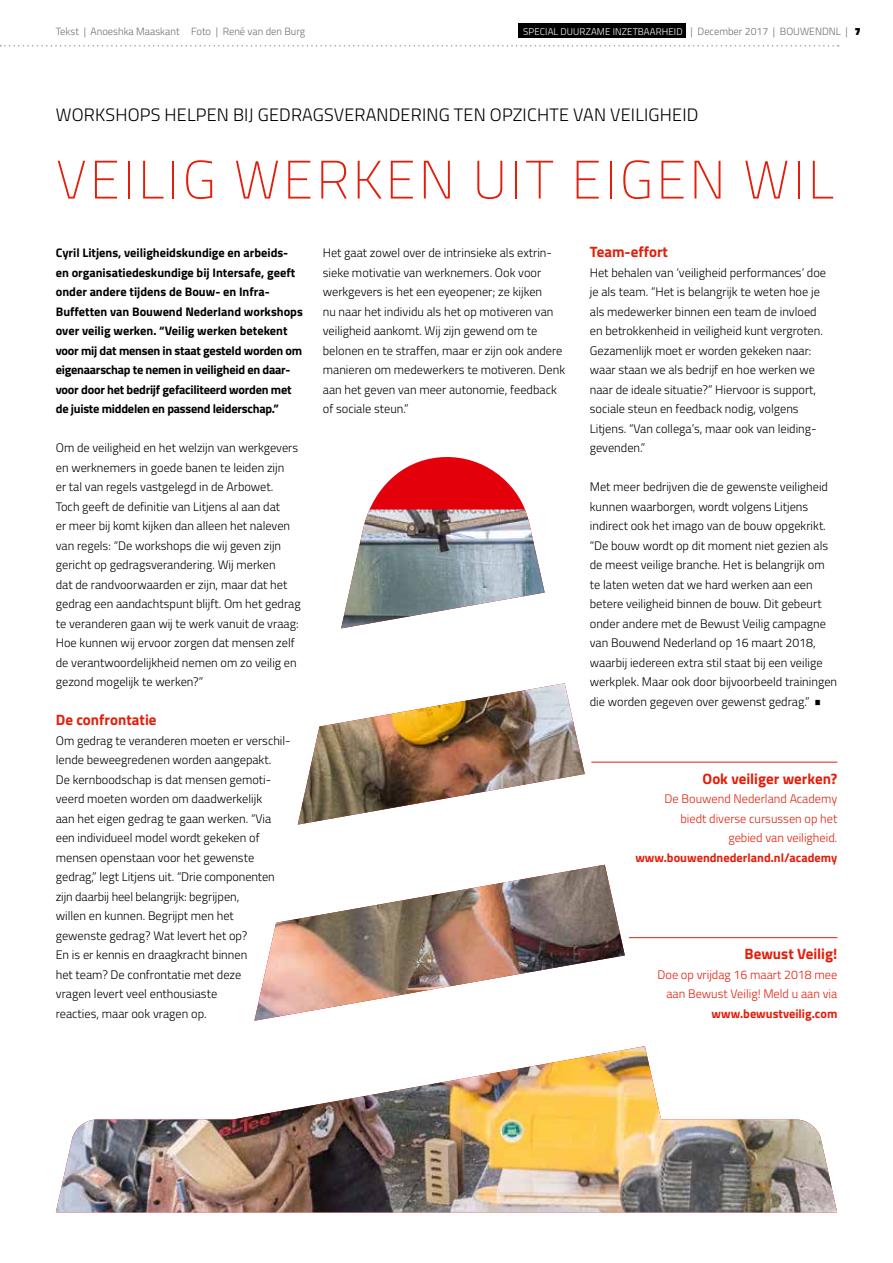
<style>
.page{position:relative;width:893px;height:1263px;background:#fff}
.page>*{position:absolute;margin:0;border:0;box-sizing:border-box;transform-origin:0 0}
.t1{font:100 54px "Titillium";letter-spacing:.06em;color:#e41e0a}
.t2{font:300 18px "Titillium";letter-spacing:.01em;color:#000}
.t3{font:700 15px "Titillium";color:#e41e0a}
.t4{font:300 12.3px/19.5px "Titillium";color:#000}
.t5{font:700 12.3px/19.5px "Titillium";color:#000}
.t6{font:300 12.3px/19.5px "Titillium";color:#e41e0a;text-align:right}
.t7{font:700 12.3px "Titillium";color:#e41e0a}
.t8{font:300 10.5px "Titillium";color:#6e6e6e}
.t9{font:300 9.75px "Titillium";letter-spacing:.01em;color:#fff}
.s1{font-size:10.5px;color:#6e6e6e}
.s2{font-weight:900;font-size:10.5px;color:#000}
.s3{font-size:18px}
</style>
<div class="page">
<div style="left:519px;top:24px;width:167px;height:14px;background:#000"></div>
<svg style="left:0;top:45px;width:839px;height:2px"></svg>
<svg style="left:369px;top:457px;width:156px;height:52px;fill:#e3000b"></svg>
<img style="left:56px;top:509px;width:781px;height:703px">
<p class="t8" style="left:56px;top:23px;width:251px">Tekst | Anoeshka Maaskant Foto | René van den Burg</p>
<p class="t9" style="left:523px;top:24px;width:339px">SPECIAL DUURZAME INZETBAARHEID <span class="s1">| December 2017 | BOUWENDNL |</span> <span class="s2">7</span></p>
<h2 class="t2" style="left:56px;top:101px;width:644px">WORKSHOPS HELPEN BIJ GEDRAGSVERANDERING TEN OPZICHTE VAN VEILIGHEID</h2>
<h1 class="t1" style="left:56px;top:141px;width:779px">VEILIG WERKEN UIT EIGEN WIL</h1>
<p class="t5" style="left:56px;top:242px;width:249px">Cyril Litjens, veiligheidskundige en arbeids&shy;en organisatiedeskundige bij Intersafe, geeft onder andere tijdens de Bouw- en Infra-Buffetten van Bouwend Nederland workshops over veilig werken. “Veilig werken betekent voor mij dat mensen in staat gesteld worden om eigenaarschap te nemen in veiligheid en daar&shy;voor door het bedrijf gefaciliteerd worden met de juiste middelen en passend leiderschap.”</p>
<p class="t4" style="left:56px;top:437px;width:246px">Om de veiligheid en het welzijn van werkgevers en werknemers in goede banen te leiden zijn<br>er tal van regels vastgelegd in de Arbowet.<br>Toch geeft de definitie van Litjens al aan dat<br>er meer bij komt kijken dan alleen het naleven van regels: “De workshops die wij geven zijn gericht op gedragsverandering. Wij merken<br>dat de randvoorwaarden er zijn, maar dat het gedrag een aandachtspunt blijft. Om het gedrag te veranderen gaan wij te werk vanuit de vraag:<br>Hoe kunnen wij ervoor zorgen dat mensen zelf de verantwoordelijkheid nemen om zo veilig en gezond mogelijk te werken?”</p>
<p class="t3" style="left:56px;top:708px;width:102px">De confrontatie</p>
<p class="t4" style="left:56px;top:730px;width:236px">Om gedrag te veranderen moeten er verschil&shy;lende beweegredenen worden aangepakt.<br>De kernboodschap is dat mensen gemoti&shy;veerd moeten worden om daadwerkelijk<br>aan het eigen gedrag te gaan werken. “Via een individueel model wordt gekeken of mensen openstaan voor het gewenste gedrag,” legt Litjens uit. “Drie componenten zijn daarbij heel belangrijk: begrijpen,<br>willen en kunnen. Begrijpt men het<br>gewenste gedrag? Wat levert het op?<br>En is er kennis en draagkracht binnen<br>het team? De confrontatie met deze<br>vragen levert veel enthousiaste<br>reacties, maar ook vragen op.</p>
<p class="t4" style="left:323px;top:242px;width:244px">Het gaat zowel over de intrinsieke als extrin&shy;sieke motivatie van werknemers. Ook voor werkgevers is het een eyeopener; ze kijken<br>nu naar het individu als het op motiveren van veiligheid aankomt. Wij zijn gewend om te belonen en te straffen, maar er zijn ook andere manieren om medewerkers te motiveren. Denk aan het geven van meer autonomie, feedback of sociale steun.”</p>
<p class="t3" style="left:590px;top:240px;width:80px">Team-effort</p>
<p class="t4" style="left:590px;top:262px;width:238px">Het behalen van ‘veiligheid performances’ doe je als team. “Het is belangrijk te weten hoe je als medewerker binnen een team de invloed en betrokkenheid in veiligheid kunt vergroten.<br>Gezamenlijk moet er worden gekeken naar: waar staan we als bedrijf en hoe werken we naar de ideale situatie?” Hiervoor is support, sociale steun en feedback nodig, volgens Litjens. “Van collega’s, maar ook van leiding&shy;gevenden.”</p>
<p class="t4" style="left:590px;top:476px;width:249px">Met meer bedrijven die de gewenste veiligheid kunnen waarborgen, wordt volgens Litjens indirect ook het imago van de bouw opgekrikt. “De bouw wordt op dit moment niet gezien als de meest veilige branche. Het is belangrijk om te laten weten dat we hard werken aan een betere veiligheid binnen de bouw. Dit gebeurt onder andere met de Bewust Veilig campagne van Bouwend Nederland op 16 maart 2018, waarbij iedereen extra stil staat bij een veilige werkplek. Maar ook door bijvoorbeeld trainingen die worden gegeven over gewenst gedrag.” <span class="s3">•</span></p>
<p class="t3" style="left:702px;top:767px;width:136px">Ook veiliger werken?</p>
<p class="t6" style="left:665px;top:788px;width:174px">De Bouwend Nederland Academy biedt diverse cursussen op het gebied van veiligheid.</p>
<p class="t7" style="left:635px;top:848px;width:203px">www.bouwendnederland.nl/academy</p>
<p class="t3" style="left:745px;top:942px;width:94px">Bewust Veilig!</p>
<p class="t6" style="left:657px;top:964px;width:181px">Doe op vrijdag 16 maart 2018 mee aan Bewust Veilig! Meld u aan via</p>
<p class="t7" style="left:712px;top:1004px;width:127px">www.bewustveilig.com</p>
</div>
